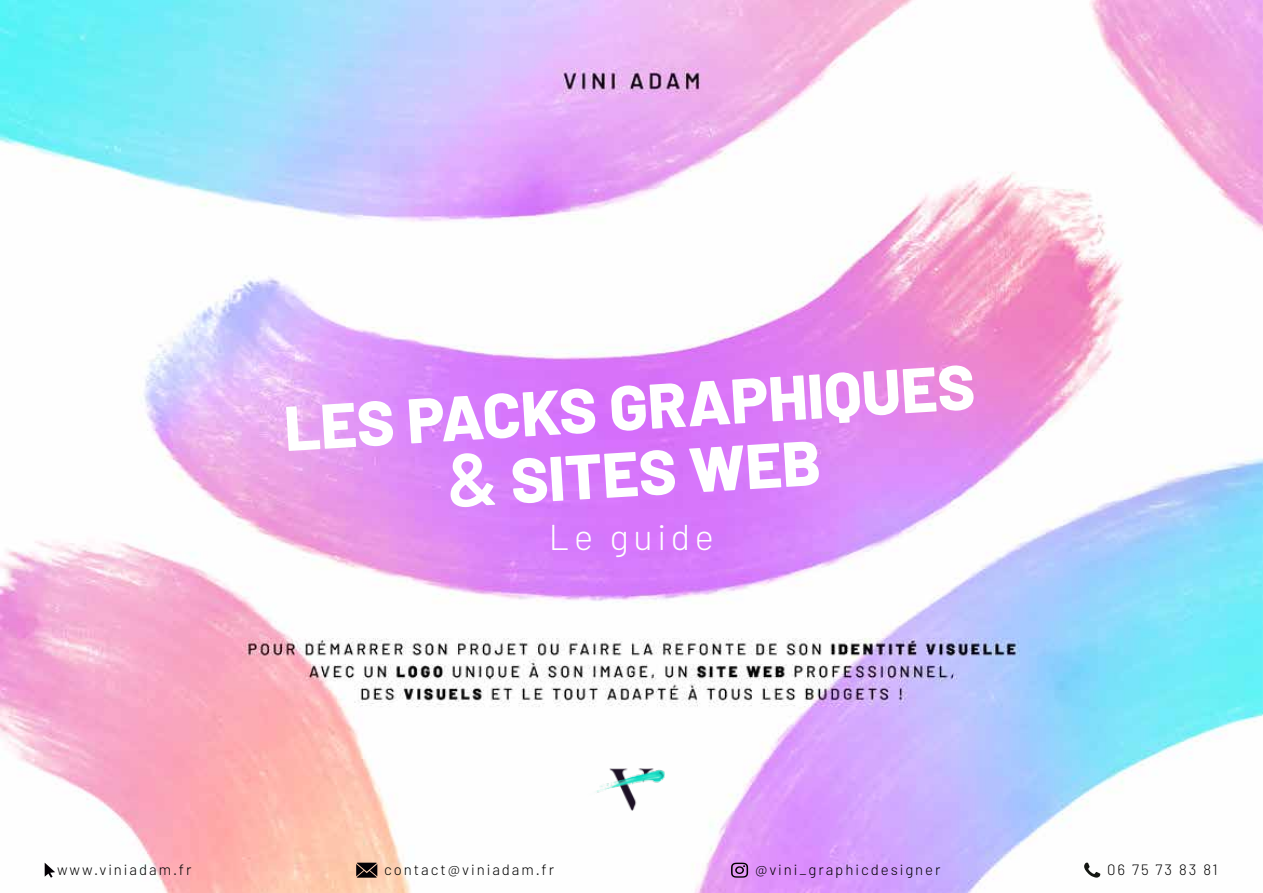
<style>
.page{position:relative;width:1263px;height:893px;background:#fff}
.page>*{position:absolute;margin:0;border:0;box-sizing:border-box;transform-origin:0 0}
.t1{font:800 63.15px/66.3px "Barlow";color:#fff;text-align:center}
.t2{font:300 36px "Barlow";letter-spacing:.13em;color:#fff}
.t3{font:300 15px "Barlow";letter-spacing:.13em;color:#000}
.s1{font-weight:600;font-size:75px}
</style>
<div class="page">
<img style="left:0;top:0;width:1262px;height:893px">
<img style="left:586px;top:767px;width:80px;height:44px">
<svg style="left:45px;top:863px;width:10px;height:15px"></svg>
<svg style="left:356px;top:863px;width:21px;height:15px"></svg>
<svg style="left:1084px;top:862px;width:16px;height:16px"></svg>
<svg style="left:731px;top:863px;width:17px;height:15px"></svg>
<h1 class="t1" style="left:282px;top:388px;width:693px;rotate:-3deg">LES PACKS GRAPHIQUES <span class="s1">&amp;</span> SITES WEB</h1>
<h2 class="t2" style="left:549px;top:514px;width:167px">Le guide</h2>
<p class="t3" style="left:57px;top:860px;width:136px">www.viniadam.fr</p>
<p class="t3" style="left:384px;top:860px;width:171px">contact@viniadam.fr</p>
<p class="t3" style="left:755px;top:860px;width:187px">@vini_graphicdesigner</p>
<p class="t3" style="left:1107px;top:860px;width:112px">06 75 73 83 81</p>
</div>
